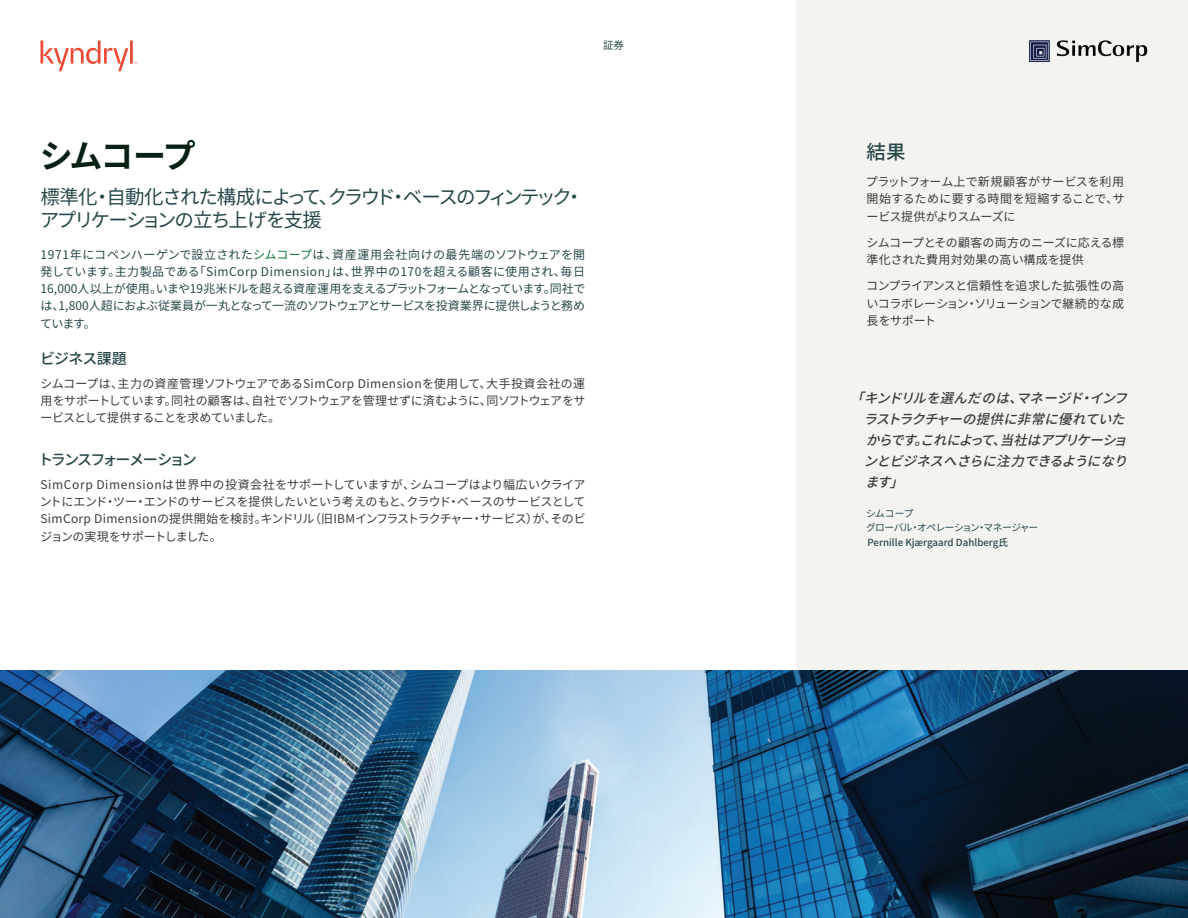
<style>
.page{position:relative;width:1188px;height:918px;background:#fff}
.page>*{position:absolute;margin:0;border:0;box-sizing:border-box;transform-origin:0 0}
.t1{font:700 33px "Noto Sans CJ Kjp";letter-spacing:-.08em;color:#082114}
.t2{font:19.5px/22.5px "Noto Sans CJ Kjp";letter-spacing:-.1em;color:#29484b}
.t3{font:500 19.5px "Noto Sans CJ Kjp";color:#29484b}
.t4{font:500 15px "Noto Sans CJ Kjp";letter-spacing:-.11em;color:#29484b}
.t5{font:italic 500 13.5px/21px "Noto Sans CJ Kjp";color:#3c3c3c}
.t6{font:12px/17.2px "Noto Sans CJ Kjp";letter-spacing:-.025em;color:#3c3c3c;text-align:justify}
.t7{font:12px/17.2px "Noto Sans CJ Kjp";letter-spacing:-.06em;color:#29484b;text-align:justify}
.t8{font:12px/17.2px "Noto Sans CJ Kjp";letter-spacing:.005em;color:#3c3c3c}
.t9{font:10.5px "Noto Sans CJ Kjp";color:#29484b}
.t10{font:500 9.75px "Noto Sans CJ Kjp";color:#29484b}
.t11{font:9.75px "Noto Sans CJ Kjp";letter-spacing:-.065em;color:#29484b}
.t12{font:9.75px "Noto Sans JP";letter-spacing:-.04em;color:#29484b}
.s1{color:#167a3e}
</style>
<div class="page">
<div style="left:796px;top:0;width:392px;height:918px;background:#f3f3f0"></div>
<img style="left:0;top:671px;width:1188px;height:247px">
<svg style="left:41px;top:40px;width:96px;height:31px"></svg>
<img style="left:1029px;top:40px;width:119px;height:22px">
<p class="t9" style="left:603px;top:39px;width:22px">証券</p>
<h1 class="t1" style="left:40px;top:138px;width:157px">シムコープ</h1>
<h2 class="t2" style="left:40px;top:186px;width:546px">標準化・自動化された構成によって、クラウド・ベースのフィンテック・アプリケーションの立ち上げを支援</h2>
<p class="t7" style="left:40px;top:246px;width:547px">1971年にコペンハーゲンで設立された<span class="s1">シムコープ</span>は、資産運用会社向けの最先端のソフトウェアを開発しています。主力製品である「SimCorp Dimension」は、世界中の170を超える顧客に使用され、毎日16,000人以上が使用。いまや19兆米ドルを超える資産運用を支えるプラットフォームとなっています。同社では、1,800人超におよぶ従業員が一丸となって一流のソフトウェアとサービスを投資業界に提供しようと務めています。</p>
<p class="t4" style="left:40px;top:350px;width:88px">ビジネス課題</p>
<p class="t6" style="left:40px;top:375px;width:547px">シムコープは、主力の資産管理ソフトウェアであるSimCorp Dimensionを使用して、大手投資会社の運用をサポートしています。同社の顧客は、自社でソフトウェアを管理せずに済むように、同ソフトウェアをサービスとして提供することを求めていました。</p>
<p class="t4" style="left:38px;top:451px;width:160px">トランスフォーメーション</p>
<p class="t6" style="left:40px;top:476px;width:547px">SimCorp Dimensionは世界中の投資会社をサポートしていますが、シムコープはより幅広いクライアントにエンド・ツー・エンドのサービスを提供したいという考えのもと、クラウド・ベースのサービスとしてSimCorp Dimensionの提供開始を検討。キンドリル（旧IBMインフラストラクチャー・サービス）が、そのビジョンの実現をサポートしました。</p>
<h2 class="t3" style="left:867px;top:141px;width:40px">結果</h2>
<p class="t6" style="left:866px;top:173px;width:260px">プラットフォーム上で新規顧客がサービスを利用開始するために要する時間を短縮することで、サービス提供がよりスムーズに</p>
<p class="t8" style="left:866px;top:234px;width:259px">シムコープとその顧客の両方のニーズに応える標準化された費用対効果の高い構成を提供</p>
<p class="t6" style="left:866px;top:278px;width:260px">コンプライアンスと信頼性を追求した拡張性の高いコラボレーション・ソリューションで継続的な成長をサポート</p>
<p class="t5" style="left:864px;top:388px;width:273px;text-indent:-13px">「キンドリルを選んだのは、マネージド・インフラストラクチャーの提供に非常に優れていたからです。これによって、当社はアプリケーションとビジネスへさらに注力できるようになります」</p>
<p class="t12" style="left:866px;top:508px;width:49px">シムコープ</p>
<p class="t11" style="left:866px;top:522px;width:174px">グローバル・オペレーション・マネージャー</p>
<p class="t10" style="left:867px;top:537px;width:142px">Pernille Kjærgaard Dahlberg氏</p>
</div>
